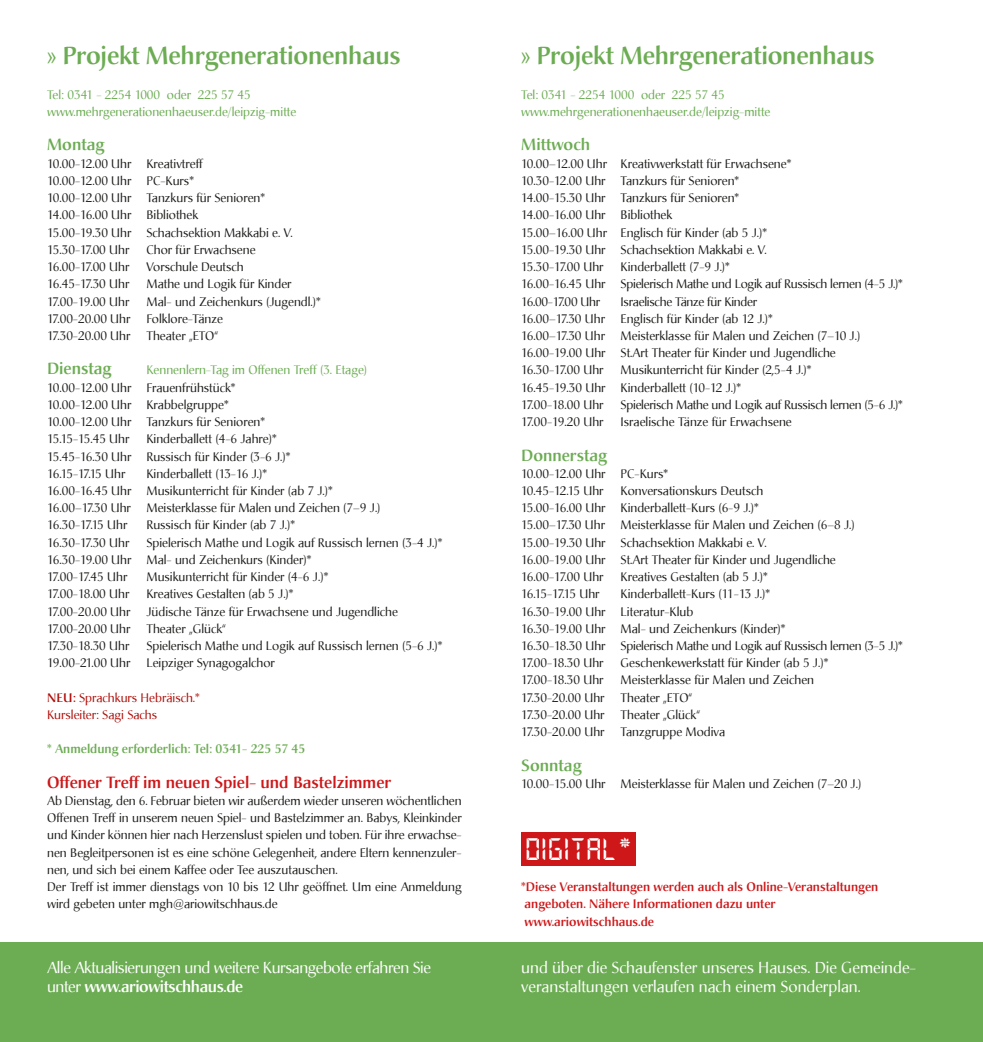
<style>
.page{position:relative;width:983px;height:1042px;background:#fff}
.page>*{position:absolute;margin:0;border:0;box-sizing:border-box;transform-origin:0 0}
.t1{font:31.32px "Open 24 Display St";letter-spacing:.07em;color:#fff}
.t2{font:500 24.5px "Christiana";letter-spacing:-.01em;color:#6cac53}
.t3{font:500 16.1px "Christiana";color:#cd1719}
.t4{font:500 16.1px "Christiana";color:#6cac53}
.t5{font:15.75px/18.9px "Christiana";color:#fff}
.t6{font:15.75px/18.9px "Christiana";letter-spacing:-.025em;color:#fff}
.t7{font:12.25px/17.2px "Christiana";color:#1d1d1b}
.t8{font:12.25px/17.2px "Christiana";color:#6cac53}
.t9{font:12.25px/17.2px "Christiana";letter-spacing:-.02em;color:#1d1d1b}
.t10{font:500 12.25px/17.2px "Christiana";color:#cd1719}
.t11{font:12.25px/17.2px "Christiana";color:#ae0f0a}
.t12{font:500 12.25px "Christiana";color:#6cac53}
.t13{font:12.25px "Christiana";letter-spacing:-.04em;color:#1d1d1b}
.t14{font:12.25px "Christiana";letter-spacing:-.08em;color:#1d1d1b}
.s1{font-weight:500}
</style>
<div class="page">
<div style="left:0;top:943px;width:982px;height:99px;background:#6cac53"></div>
<div style="left:521px;top:832px;width:114px;height:33px;background:#cd1719"></div>
<h2 class="t2" style="left:47px;top:40px;width:355px">» Projekt Mehrgenerationenhaus</h2>
<p class="t8" style="left:47px;top:86px;width:251px">Tel: 0341 - 2254 1000 oder 225 57 45 www.mehrgenerationenhaeuser.de/leipzig-mitte</p>
<h3 class="t4" style="left:47px;top:135px;width:59px">Montag</h3>
<p class="t7" style="left:47px;top:155px;width:247px">10.00-12.00 Uhr Kreativtreff<br>10.00-12.00 Uhr PC-Kurs*<br>10.00-12.00 Uhr Tanzkurs für Senioren*<br>14.00-16.00 Uhr Bibliothek<br>15.00-19.30 Uhr Schachsektion Makkabi e. V.<br>15.30-17.00 Uhr</p>
<p class="t7" style="left:146px;top:241px;width:111px">Chor für Erwachsene</p>
<p class="t7" style="left:47px;top:258px;width:84px">16.00-17.00 Uhr</p>
<p class="t7" style="left:146px;top:258px;width:99px">Vorschule Deutsch</p>
<p class="t7" style="left:47px;top:276px;width:84px">16.45-17.30 Uhr</p>
<p class="t7" style="left:146px;top:276px;width:147px">Mathe und Logik für Kinder</p>
<p class="t7" style="left:47px;top:293px;width:84px">17.00-19.00 Uhr</p>
<p class="t7" style="left:146px;top:293px;width:176px">Mal- und Zeichenkurs (Jugendl.)*</p>
<p class="t7" style="left:47px;top:310px;width:85px">17.00-20.00 Uhr</p>
<p class="t7" style="left:146px;top:310px;width:78px">Folklore-Tänze</p>
<p class="t7" style="left:47px;top:327px;width:85px">17.30-20.00 Uhr</p>
<p class="t7" style="left:146px;top:327px;width:73px">Theater „ETO“</p>
<h3 class="t4" style="left:47px;top:359px;width:66px">Dienstag</h3>
<p class="t8" style="left:146px;top:362px;width:222px">Kennenlern-Tag im Offenen Treff (3. Etage)</p>
<p class="t7" style="left:47px;top:379px;width:219px">10.00-12.00 Uhr Frauenfrühstück*<br>10.00-12.00 Uhr Krabbelgruppe*<br>10.00-12.00 Uhr Tanzkurs für Senioren*<br>15.15-15.45 Uhr</p>
<p class="t7" style="left:47px;top:431px;width:245px;text-indent:99px">Kinderballett (4-6 Jahre)*<br>15.45-16.30 Uhr Russisch für Kinder (3-6 J.)*<br>16.15-17.15 Uhr</p>
<p class="t7" style="left:47px;top:465px;width:287px;text-indent:99px">Kinderballett (13-16 J.)*<br>16.00-16.45 Uhr Musikunterricht für Kinder (ab 7 J.)*<br>16.00–17.30 Uhr</p>
<p class="t7" style="left:146px;top:499px;width:235px">Meisterklasse für Malen und Zeichen (7–9 J.)</p>
<p class="t13" style="left:47px;top:517px;width:82px">16.30-17.15 Uhr</p>
<p class="t7" style="left:146px;top:517px;width:150px">Russisch für Kinder (ab 7 J.)*</p>
<p class="t7" style="left:47px;top:534px;width:84px">16.30-17.30 Uhr</p>
<p class="t7" style="left:47px;top:534px;width:397px;text-indent:99px">Spielerisch Mathe und Logik auf Russisch lernen (3-4 J.)*<br>16.30-19.00 Uhr Mal- und Zeichenkurs (Kinder)*<br>17.00-17.45 Uhr</p>
<p class="t7" style="left:146px;top:568px;width:183px">Musikunterricht für Kinder (4-6 J.)*</p>
<h2 class="t2" style="left:521px;top:40px;width:355px">» Projekt Mehrgenerationenhaus</h2>
<p class="t8" style="left:521px;top:86px;width:251px">Tel: 0341 - 2254 1000 oder 225 57 45 www.mehrgenerationenhaeuser.de/leipzig-mitte</p>
<h3 class="t4" style="left:521px;top:135px;width:70px">Mittwoch</h3>
<p class="t7" style="left:521px;top:155px;width:271px">10.00–12.00 Uhr Kreativwerkstatt für Erwachsene* 10.30-12.00 Uhr Tanzkurs für Senioren* 14.00-15.30 Uhr Tanzkurs für Senioren* 14.00-16.00 Uhr Bibliothek<br>15.00–16.00 Uhr Englisch für Kinder (ab 5 J.)* 15.00-19.30 Uhr Schachsektion Makkabi e. V.<br>15.30-17.00 Uhr</p>
<p class="t9" style="left:521px;top:258px;width:383px;text-indent:99px">Kinderballett (7-9 J.)*<br>16.00-16.45 Uhr Spielerisch Mathe und Logik auf Russisch lernen (4-5 J.)*<br>16.00-17.00 Uhr</p>
<p class="t9" style="left:620px;top:293px;width:138px">Israelische Tänze für Kinder</p>
<p class="t7" style="left:521px;top:310px;width:85px">16.00–17.30 Uhr</p>
<p class="t7" style="left:620px;top:310px;width:154px">Englisch für Kinder (ab 12 J.)*</p>
<p class="t7" style="left:521px;top:327px;width:85px">16.00–17.30 Uhr</p>
<p class="t7" style="left:521px;top:327px;width:340px;text-indent:99px">Meisterklasse für Malen und Zeichen (7–10 J.)<br>16.00-19.00 Uhr St.Art Theater für Kinder und Jugendliche<br>16.30-17.00 Uhr</p>
<p class="t7" style="left:521px;top:362px;width:291px;text-indent:99px">Musikunterricht für Kinder (2,5-4 J.)*<br>16.45-19.30 Uhr Kinderballett (10-12 J.)*<br>17.00-18.00 Uhr</p>
<p class="t9" style="left:620px;top:396px;width:284px">Spielerisch Mathe und Logik auf Russisch lernen (5-6 J.)*</p>
<p class="t7" style="left:521px;top:413px;width:84px">17.00-19.20 Uhr</p>
<p class="t7" style="left:620px;top:413px;width:173px">Israelische Tänze für Erwachsene</p>
<h3 class="t4" style="left:521px;top:445px;width:87px">Donnerstag</h3>
<p class="t7" style="left:521px;top:465px;width:148px">10.00-12.00 Uhr PC-Kurs*<br>10.45-12.15 Uhr</p>
<p class="t7" style="left:521px;top:482px;width:243px;text-indent:99px">Konversationskurs Deutsch<br>15.00-16.00 Uhr Kinderballett-Kurs (6-9 J.)*<br>15.00–17.30 Uhr</p>
<p class="t7" style="left:521px;top:517px;width:335px;text-indent:99px">Meisterklasse für Malen und Zeichen (6–8 J.)<br>15.00-19.30 Uhr Schachsektion Makkabi e. V.<br>16.00-19.00 Uhr St.Art Theater für Kinder und Jugendliche 16.00-17.00 Uhr</p>
<p class="t7" style="left:620px;top:568px;width:148px">Kreatives Gestalten (ab 5 J.)*</p>
<p class="t7" style="left:521px;top:586px;width:383px;text-indent:99px">Kinderballett-Kurs (11-13 J.)*<br>16.30-19.00 Uhr Literatur-Klub<br>16.30-19.00 Uhr Mal- und Zeichenkurs (Kinder)*<br>16.30-18.30 Uhr Spielerisch Mathe und Logik auf Russisch lernen (3-5 J.)* 17.00-18.30 Uhr</p>
<p class="t14" style="left:521px;top:586px;width:80px">16.15-17.15 Uhr</p>
<p class="t7" style="left:47px;top:586px;width:84px">17.00-18.00 Uhr</p>
<p class="t7" style="left:146px;top:586px;width:148px">Kreatives Gestalten (ab 5 J.)*</p>
<p class="t7" style="left:47px;top:603px;width:85px">17.00-20.00 Uhr</p>
<p class="t7" style="left:146px;top:603px;width:253px">Jüdische Tänze für Erwachsene und Jugendliche</p>
<p class="t7" style="left:47px;top:620px;width:85px">17.00-20.00 Uhr</p>
<p class="t7" style="left:146px;top:620px;width:81px">Theater „Glück“</p>
<p class="t7" style="left:47px;top:637px;width:84px">17.30-18.30 Uhr</p>
<p class="t7" style="left:146px;top:637px;width:297px">Spielerisch Mathe und Logik auf Russisch lernen (5-6 J.)*</p>
<p class="t7" style="left:47px;top:654px;width:85px">19.00-21.00 Uhr</p>
<p class="t7" style="left:146px;top:654px;width:130px">Leipziger Synagogalchor</p>
<p class="t11" style="left:47px;top:689px;width:154px"><span class="s1">NEU:</span> Sprachkurs Hebräisch.*<br>Kursleiter: Sagi Sachs</p>
<p class="t12" style="left:47px;top:741px;width:259px">* Anmeldung erforderlich: Tel: 0341- 225 57 45</p>
<p class="t7" style="left:620px;top:654px;width:209px">Geschenkewerkstatt für Kinder (ab 5 J.)*</p>
<p class="t7" style="left:521px;top:672px;width:84px">17.00-18.30 Uhr</p>
<p class="t7" style="left:620px;top:672px;width:195px">Meisterklasse für Malen und Zeichen</p>
<p class="t7" style="left:521px;top:689px;width:85px">17.30-20.00 Uhr</p>
<p class="t7" style="left:620px;top:689px;width:73px">Theater „ETO“</p>
<p class="t7" style="left:521px;top:706px;width:85px">17.30-20.00 Uhr</p>
<p class="t7" style="left:620px;top:706px;width:81px">Theater „Glück“</p>
<p class="t7" style="left:521px;top:723px;width:85px">17.30-20.00 Uhr</p>
<p class="t7" style="left:620px;top:723px;width:106px">Tanzgruppe Modiva</p>
<h3 class="t4" style="left:521px;top:755px;width:62px">Sonntag</h3>
<h3 class="t3" style="left:47px;top:772px;width:345px">Offener Treff im neuen Spiel- und Bastelzimmer</h3>
<p class="t7" style="left:521px;top:775px;width:341px">10.00-15.00 Uhr Meisterklasse für Malen und Zeichen (7–20 J.)</p>
<p class="t7" style="left:47px;top:792px;width:416px">Ab Dienstag, den 6. Februar bieten wir außerdem wieder unseren wöchentlichen Offenen Treff in unserem neuen Spiel- und Bastelzimmer an. Babys, Kleinkinder und Kinder können hier nach Herzenslust spielen und toben. Für ihre erwachse&shy;nen Begleitpersonen ist es eine schöne Gelegenheit, andere Eltern kennenzuler&shy;nen, und sich bei einem Kaffee oder Tee auszutauschen.<br>Der Treff ist immer dienstags von 10 bis 12 Uhr geöffnet. Um eine Anmeldung wird gebeten unter mgh@ariowitschhaus.de</p>
<h1 class="t1" style="left:526px;top:828px;width:106px">digitaL*</h1>
<p class="t10" style="left:521px;top:878px;width:358px">*Diese Veranstaltungen werden auch als Online-Veranstaltungen angeboten. Nähere Informationen dazu unter www.ariowitschhaus.de</p>
<p class="t6" style="left:47px;top:958px;width:385px">Alle Aktualisierungen und weitere Kursangebote erfahren Sie unter <span class="s1">www.ariowitschhaus.de</span></p>
<p class="t5" style="left:521px;top:958px;width:396px">und über die Schaufenster unseres Hauses. Die Gemeinde&shy;veranstaltungen verlaufen nach einem Sonderplan.</p>
</div>
